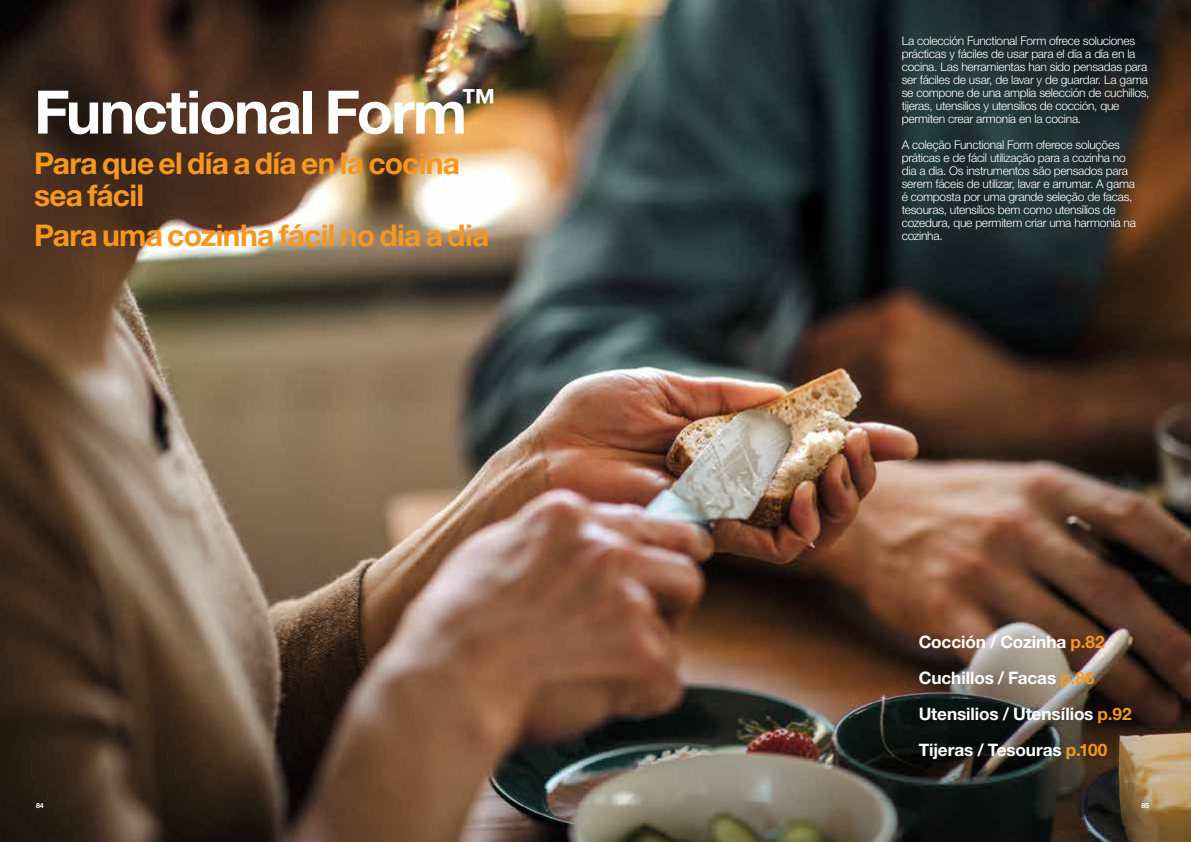
<style>
.page{position:relative;width:1191px;height:842px;background:#fff}
.page>*{position:absolute;margin:0;border:0;box-sizing:border-box;transform-origin:0 0}
.t1{font:700 60px "Helvetica Neue LTW1 G";letter-spacing:-.03em;color:#fff}
.t2{font:700 30px/32px "Helvetica Neue LT Std";letter-spacing:-.025em;color:#f8971d}
.t3{font:700 17.2px/36px "Helvetica Neue LT Std";letter-spacing:-.005em;color:#fff}
.t4{font:300 12px/13px "Helvetica Neue LT Std";letter-spacing:-.02em;color:#fff}
.t5{font:700 7px "Helvetica Neue LTW1 G";color:#fff}
.s1{font-family:"Helvetica Neue LTW1 G";color:#f8971d}
</style>
<div class="page">
<img style="left:0;top:0;width:1191px;height:842px">
<h1 class="t1" style="left:34px;top:75px;width:463px">Functional Form<sup>™</sup></h1>
<h2 class="t2" style="left:34px;top:146px;width:427px">Para que el día a día en la cocina sea fácil</h2>
<h2 class="t2" style="left:34px;top:218px;width:457px">Para uma cozinha fácil no dia a dia</h2>
<p class="t4" style="left:901px;top:34px;width:249px">La colección Functional Form ofrece soluciones prácticas y fáciles de usar para el día a día en la cocina. Las herramientas han sido pensadas para ser fáciles de usar, de lavar y de guardar. La gama se compone de una amplia selección de cuchillos, tijeras, utensilios y utensilios de cocción, que permiten crear armonía en la cocina.</p>
<p class="t4" style="left:901px;top:138px;width:236px">A coleção Functional Form oferece soluções práticas e de fácil utilização para a cozinha no dia a dia. Os instrumentos são pensados para serem fáceis de utilizar, lavar e arrumar. A gama é composta por uma grande seleção de facas, tesouras, utensílios bem como utensílios de cozedura, que permitem criar uma harmonia na cozinha.</p>
<h3 class="t3" style="left:918px;top:623px;width:214px">Cocción / Cozinha <span class="s1">p.82<br></span>Cuchillos / Facas <span class="s1">p.86<br></span>Utensilios / Utensílios <span class="s1">p.92<br></span>Tijeras / Tesouras <span class="s1">p.100</span></h3>
<p class="t5" style="left:36px;top:801px;width:9px">84</p>
<p class="t5" style="left:1141px;top:801px;width:9px">85</p>
</div>
